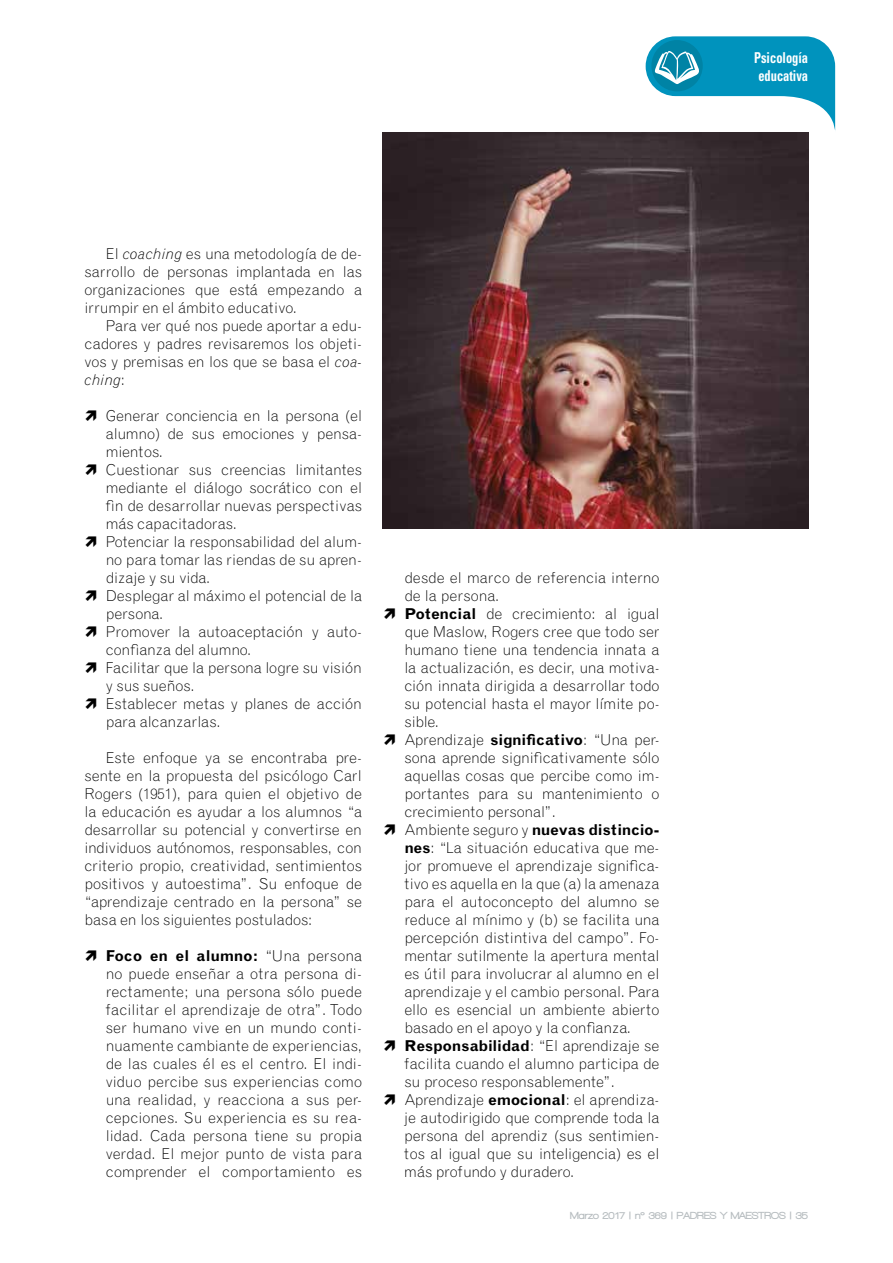
<style>
.page{position:relative;width:893px;height:1263px;background:#fff}
.page>*{position:absolute;margin:0;border:0;box-sizing:border-box;transform-origin:0 0}
.t1{font:300 15px/18px "Grotesque";letter-spacing:-.01em;color:#000;text-align:justify}
.t2{font:700 condensed 15px/18px "Univers";color:#fff;scale:.83 1}
.t3{font:900 10.5px "Walkway";color:#b7bdc0}
.s1{font-style:italic}
.s2{font-weight:700}
</style>
<div class="page">
<svg style="left:646px;top:36px;width:189px;height:94px"></svg>
<img style="left:383px;top:133px;width:425px;height:395px">
<p class="t2" style="left:754px;top:49px;width:67px">Psicología educativa</p>
<p class="t1" style="left:85px;top:244px;width:279px;text-indent:21px">El <span class="s1">coaching</span> es una metodología de de&shy;sarrollo de personas implantada en las organizaciones que está empezando a irrumpir en el ámbito educativo.</p>
<p class="t1" style="left:85px;top:316px;width:279px;text-indent:21px">Para ver qué nos puede aportar a edu&shy;cadores y padres revisaremos los objeti&shy;vos y premisas en los que se basa el <span class="s1">coa&shy;ching</span>:</p>
<p class="t1" style="left:106px;top:406px;width:258px;text-align:left">Generar conciencia en la persona (el alumno) de sus emociones y pensa&shy;mientos.<br>Cuestionar sus creencias limitantes mediante el diálogo socrático con el fin de desarrollar nuevas perspectivas más capacitadoras.<br>Potenciar la responsabilidad del alum&shy;no para tomar las riendas de su apren&shy;dizaje y su vida.<br>Desplegar al máximo el potencial de la persona.<br>Promover la autoaceptación y auto&shy;confianza del alumno.<br>Facilitar que la persona logre su visión y sus sueños.<br>Establecer metas y planes de acción para alcanzarlas.</p>
<p class="t1" style="left:84px;top:748px;width:279px;text-indent:21px">Este enfoque ya se encontraba pre&shy;sente en la propuesta del psicólogo Carl Rogers (1951), para quien el objetivo de la educación es ayudar a los alumnos “a desarrollar su potencial y convertirse en individuos autónomos, responsables, con criterio propio, creatividad, sentimientos positivos y autoestima”. Su enfoque de “aprendizaje centrado en la persona” se basa en los siguientes postulados:</p>
<p class="t1" style="left:106px;top:946px;width:258px"><span class="s2">Foco en el alumno:</span> “Una persona no puede enseñar a otra persona di&shy;rectamente; una persona sólo puede facilitar el aprendizaje de otra”. Todo ser humano vive en un mundo conti&shy;nuamente cambiante de experiencias, de las cuales él es el centro. El indi&shy;viduo percibe sus experiencias como una realidad, y reacciona a sus per&shy;cepciones. Su experiencia es su rea&shy;lidad. Cada persona tiene su propia verdad. El mejor punto de vista para comprender el comportamiento es</p>
<p class="t1" style="left:404px;top:568px;width:257px;text-align:left">desde el marco de referencia interno de la persona.<br><span class="s2">Potencial</span> de crecimiento: al igual que Maslow, Rogers cree que todo ser humano tiene una tendencia innata a la actualización, es decir, una motiva&shy;ción innata dirigida a desarrollar todo su potencial hasta el mayor límite po&shy;sible.<br>Aprendizaje <span class="s2">significativo</span>: “Una per&shy;sona aprende significativamente sólo aquellas cosas que percibe como im&shy;portantes para su mantenimiento o crecimiento personal”.<br>Ambiente seguro y <span class="s2">nuevas distincio&shy;nes</span>: “La situación educativa que me&shy;jor promueve el aprendizaje significa&shy;tivo es aquella en la que (a) la amenaza para el autoconcepto del alumno se reduce al mínimo y (b) se facilita una percepción distintiva del campo”. Fo&shy;mentar sutilmente la apertura mental es útil para involucrar al alumno en el aprendizaje y el cambio personal. Para ello es esencial un ambiente abierto basado en el apoyo y la confianza.<br><span class="s2">Responsabilidad</span>: “El aprendizaje se facilita cuando el alumno participa de su proceso responsablemente”.<br>Aprendizaje <span class="s2">emocional</span>: el aprendiza&shy;je autodirigido que comprende toda la persona del aprendiz (sus sentimien&shy;tos al igual que su inteligencia) es el más profundo y duradero.</p>
<p class="t3" style="left:570px;top:1209px;width:239px">Marzo 2017 | nº 369 | PADRES Y MAESTROS | 35</p>
</div>
